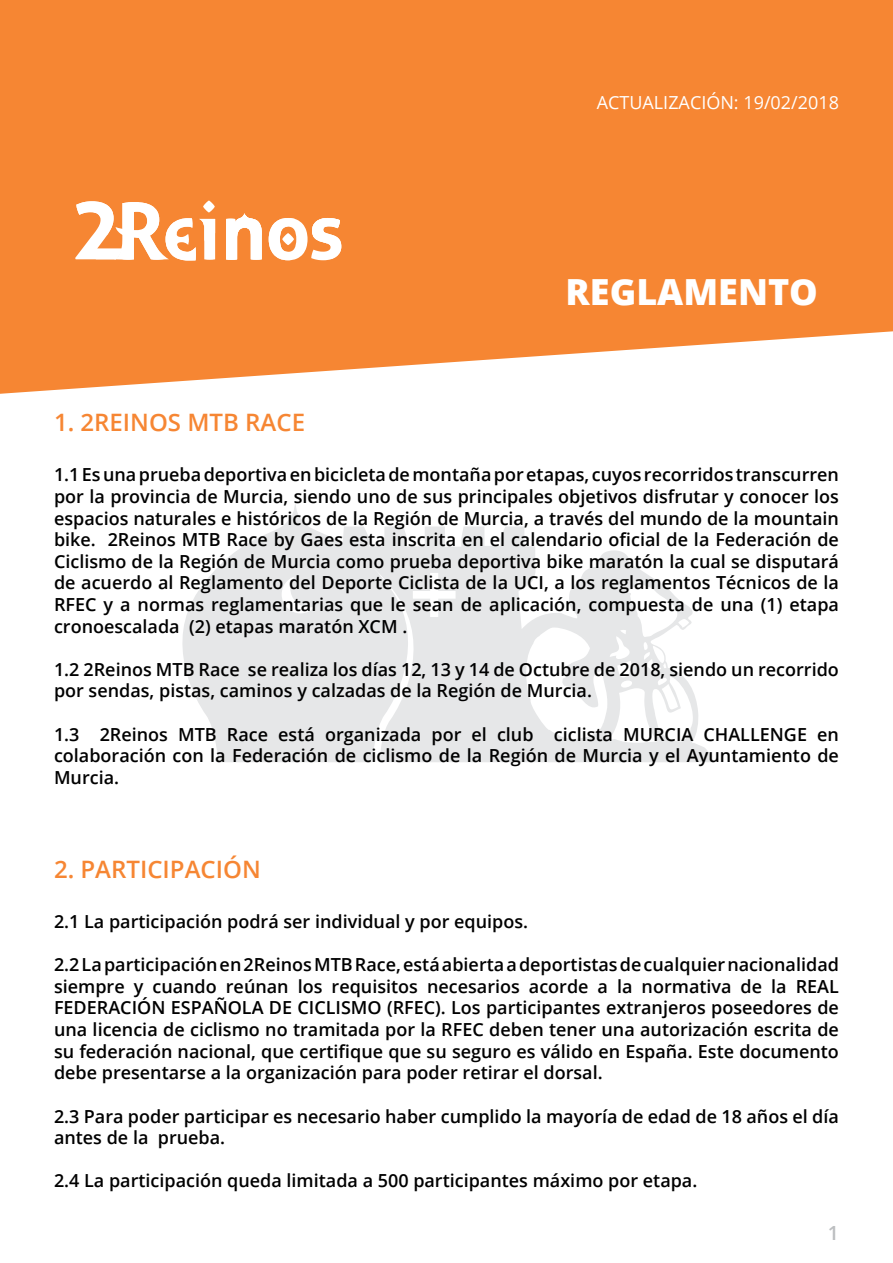
<style>
.page{position:relative;width:893px;height:1263px;background:#fff}
.page>*{position:absolute;margin:0;border:0;box-sizing:border-box;transform-origin:0 0}
.t1{font:800 36px "Open Sans";color:#fff}
.t2{font:600 24px "Open Sans";color:#f68633}
.t3{font:600 19.5px "Open Sans";color:#bcbec0}
.t4{font:600 18px/21.6px "Open Sans";color:#000;text-align:justify}
.t5{font:18px "Open Sans";color:#fff}
</style>
<div class="page">
<svg style="left:182px;top:503px;width:528px;height:259px;fill:#e6e7e8"></svg>
<svg style="left:0;top:0;width:893px;height:394px;background:#f69043"></svg>
<svg style="left:269px;top:218px;width:72px;height:42px"></svg>
<svg style="left:282px;top:233px;width:12px;height:12px"></svg>
<svg style="left:226px;top:213px;width:36px;height:47px"></svg>
<svg style="left:75px;top:201px;width:140px;height:59px"></svg>
<p class="t5" style="left:597px;top:91px;width:244px">ACTUALIZACIÓN: 19/02/2018</p>
<h1 class="t1" style="left:566px;top:264px;width:254px">REGLAMENTO</h1>
<h2 class="t2" style="left:54px;top:406px;width:253px">1. 2REINOS MTB RACE</h2>
<p class="t4" style="left:54px;top:464px;width:786px">1.1 Es una prueba deportiva en bicicleta de montaña por etapas, cuyos recorridos transcurren por la provincia de Murcia, siendo uno de sus principales objetivos disfrutar y conocer los espacios naturales e históricos de la Región de Murcia, a través del mundo de la mountain bike. 2Reinos MTB Race by Gaes esta inscrita en el calendario oficial de la Federación de Ciclismo de la Región de Murcia como prueba deportiva bike maratón la cual se disputará de acuerdo al Reglamento del Deporte Ciclista de la UCI, a los reglamentos Técnicos de la RFEC y a normas reglamentarias que le sean de aplicación, compuesta de una (1) etapa cronoescalada (2) etapas maratón XCM .</p>
<p class="t4" style="left:54px;top:658px;width:786px">1.2 2Reinos MTB Race se realiza los días 12, 13 y 14 de Octubre de 2018, siendo un recorrido por sendas, pistas, caminos y calzadas de la Región de Murcia.</p>
<p class="t4" style="left:54px;top:723px;width:786px">1.3 2Reinos MTB Race está organizada por el club ciclista MURCIA CHALLENGE en colaboración con la Federación de ciclismo de la Región de Murcia y el Ayuntamiento de Murcia.</p>
<h2 class="t2" style="left:54px;top:852px;width:208px">2. PARTICIPACIÓN</h2>
<p class="t4" style="left:54px;top:910px;width:476px">2.1 La participación podrá ser individual y por equipos.</p>
<p class="t4" style="left:54px;top:953px;width:786px">2.2 La participación en 2Reinos MTB Race, está abierta a deportistas de cualquier nacionalidad siempre y cuando reúnan los requisitos necesarios acorde a la normativa de la REAL FEDERACIÓN ESPAÑOLA DE CICLISMO (RFEC). Los participantes extranjeros poseedores de una licencia de ciclismo no tramitada por la RFEC deben tener una autorización escrita de su federación nacional, que certifique que su seguro es válido en España. Este documento debe presentarse a la organización para poder retirar el dorsal.</p>
<p class="t4" style="left:54px;top:1105px;width:786px">2.3 Para poder participar es necesario haber cumplido la mayoría de edad de 18 años el día antes de la prueba.</p>
<p class="t4" style="left:54px;top:1170px;width:645px">2.4 La participación queda limitada a 500 participantes máximo por etapa.</p>
<p class="t3" style="left:828px;top:1219px;width:13px">1</p>
</div>
